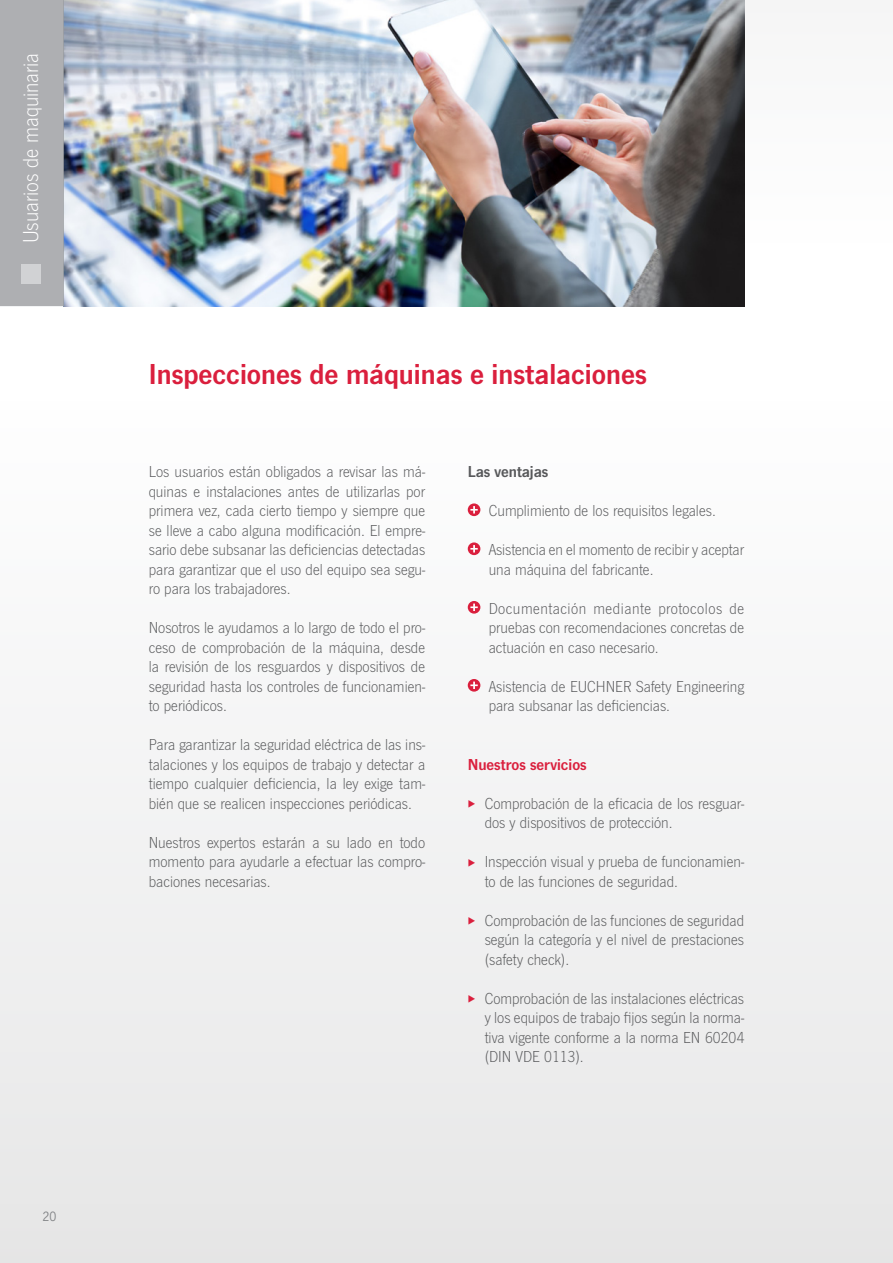
<style>
.page{position:relative;width:893px;height:1263px;background:#fff}
.page>*{position:absolute;margin:0;border:0;box-sizing:border-box;transform-origin:0 0}
.t1{font:30px "News Got Dem";color:#da1f3d}
.t2{font:300 22.5px "News Got";color:#fff}
.t3{font:300 16.5px/19.5px "News Got";color:#57585a;text-align:justify}
.t4{font:16.5px "News Got Dem";color:#da1f3d}
.t5{font:16.5px "News Got Dem";color:#57585a}
.t6{font:12px "News Gothic Std";color:#808285}
.s1{color:#da1f3d}
</style>
<div class="page">
<div style="left:0;top:0;width:893px;height:244px;background:#fafafa"></div>
<div style="left:0;top:397px;width:893px;height:866px;background:#f2f2f3"></div>
<svg style="left:468px;top:503px;width:12px;height:13px"></svg>
<svg style="left:470px;top:506px;width:8px;height:7px"></svg>
<svg style="left:468px;top:542px;width:12px;height:13px"></svg>
<svg style="left:470px;top:545px;width:8px;height:7px"></svg>
<svg style="left:468px;top:601px;width:12px;height:13px"></svg>
<svg style="left:470px;top:604px;width:8px;height:7px"></svg>
<svg style="left:468px;top:679px;width:12px;height:13px"></svg>
<svg style="left:470px;top:682px;width:8px;height:7px"></svg>
<img style="left:64px;top:0;width:680px;height:306px">
<div style="left:0;top:0;width:64px;height:306px;background:#aeafb2"></div>
<div style="left:21px;top:264px;width:20px;height:20px;background:#d1d2d4"></div>
<h2 class="t2" style="left:18px;top:243px;width:192px;rotate:-90deg">Usuarios de maquinaria</h2>
<p class="t6" style="left:43px;top:1209px;width:15px">20</p>
<h1 class="t1" style="left:149px;top:356px;width:500px">Inspecciones de máquinas e instalaciones</h1>
<p class="t3" style="left:149px;top:462px;width:278px">Los usuarios están obligados a revisar las má&shy;quinas e instalaciones antes de utilizarlas por primera vez, cada cierto tiempo y siempre que se lleve a cabo alguna modificación. El empre&shy;sario debe subsanar las deficiencias detectadas para garantizar que el uso del equipo sea segu&shy;ro para los trabajadores.</p>
<p class="t3" style="left:149px;top:618px;width:278px">Nosotros le ayudamos a lo largo de todo el pro&shy;ceso de comprobación de la máquina, desde la revisión de los resguardos y dispositivos de seguridad hasta los controles de funcionamien&shy;to periódicos.</p>
<p class="t3" style="left:149px;top:735px;width:278px">Para garantizar la seguridad eléctrica de las ins&shy;talaciones y los equipos de trabajo y detectar a tiempo cualquier deficiencia, la ley exige tam&shy;bién que se realicen inspecciones periódicas.</p>
<p class="t3" style="left:149px;top:833px;width:278px">Nuestros expertos estarán a su lado en todo momento para ayudarle a efectuar las compro&shy;baciones necesarias.</p>
<p class="t5" style="left:468px;top:462px;width:82px">Las ventajas</p>
<p class="t3" style="left:489px;top:501px;width:229px">Cumplimiento de los requisitos legales.</p>
<p class="t3" style="left:489px;top:540px;width:257px">Asistencia en el momento de recibir y aceptar una máquina del fabricante.</p>
<p class="t3" style="left:489px;top:599px;width:257px">Documentación mediante protocolos de pruebas con recomendaciones concretas de actuación en caso necesario.</p>
<p class="t3" style="left:489px;top:677px;width:257px">Asistencia de EUCHNER Safety Engineering para subsanar las deficiencias.</p>
<p class="t4" style="left:468px;top:754px;width:120px">Nuestros servicios</p>
<p class="t3" style="left:485px;top:794px;width:261px;text-indent:-17px"><span class="s1">◆</span> Comprobación de la eficacia de los resguar&shy;dos y dispositivos de protección.</p>
<p class="t3" style="left:485px;top:852px;width:261px;text-indent:-17px"><span class="s1">◆</span> Inspección visual y prueba de funcionamien&shy;to de las funciones de seguridad.</p>
<p class="t3" style="left:485px;top:911px;width:261px;text-indent:-17px"><span class="s1">◆</span> Comprobación de las funciones de seguridad según la categoría y el nivel de prestaciones (safety check).</p>
<p class="t3" style="left:485px;top:989px;width:261px;text-indent:-17px"><span class="s1">◆</span> Comprobación de las instalaciones eléctricas y los equipos de trabajo fijos según la norma&shy;tiva vigente conforme a la norma EN 60204 (DIN VDE 0113).</p>
</div>
